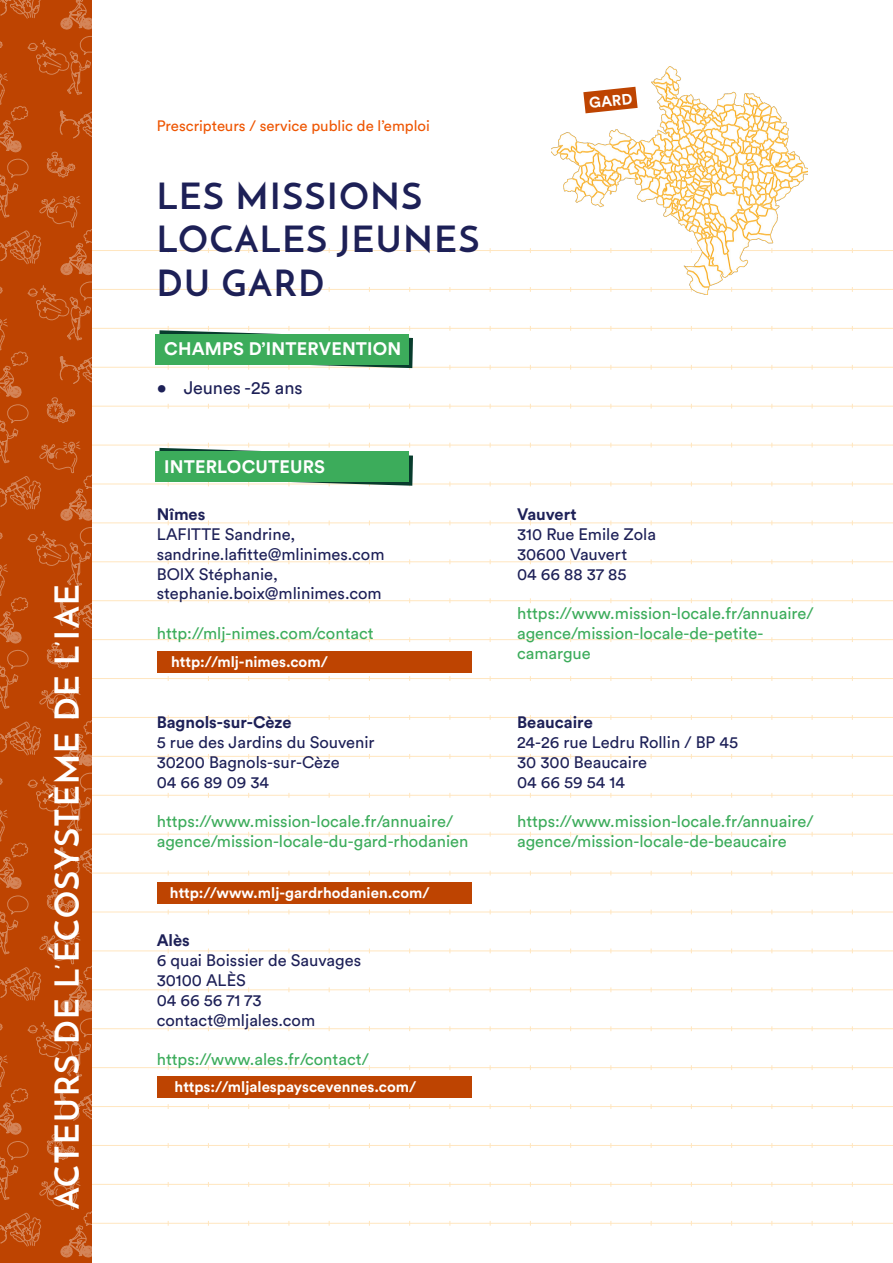
<style>
.page{position:relative;width:893px;height:1263px;background:#fff}
.page>*{position:absolute;margin:0;border:0;box-sizing:border-box;transform-origin:0 0}
.t1{font:700 36px/43.2px "Josefin Sans";letter-spacing:.05em;color:#1d2057}
.t2{font:700 33px "Josefin Sans";letter-spacing:.05em;color:#fff}
.t3{font:700 18px "Circular Std";letter-spacing:.01em;color:#fff}
.t4{font:18px "Circular Std";color:#1d2057}
.t5{font:16.5px "Circular Std";color:#1d2057}
.t6{font:16.5px/19.8px "Circular Std";color:#3cac5b}
.t7{font:700 16.5px "Circular Std";color:#1d2057}
.t8{font:700 15px "Circular Std";color:#fff}
.t9{font:15px "Circular Std";color:#ee5603}
</style>
<div class="page">
<hr style="left:0;top:250px;width:893px;height:1px;background:#ffe6bf">
<hr style="left:0;top:289px;width:893px;height:1px;background:#ffe6bf">
<hr style="left:0;top:328px;width:893px;height:1px;background:#ffe6bf">
<hr style="left:0;top:367px;width:893px;height:1px;background:#ffe6bf">
<hr style="left:0;top:406px;width:893px;height:1px;background:#ffe6bf">
<hr style="left:0;top:445px;width:893px;height:1px;background:#ffe6bf">
<hr style="left:0;top:484px;width:893px;height:1px;background:#ffe6bf">
<hr style="left:0;top:523px;width:893px;height:1px;background:#ffe6bf">
<hr style="left:0;top:561px;width:893px;height:1px;background:#ffe6bf">
<hr style="left:0;top:600px;width:893px;height:1px;background:#ffe6bf">
<hr style="left:0;top:639px;width:893px;height:1px;background:#ffe6bf">
<hr style="left:0;top:678px;width:893px;height:1px;background:#ffe6bf">
<hr style="left:0;top:717px;width:893px;height:1px;background:#ffe6bf">
<hr style="left:0;top:756px;width:893px;height:1px;background:#ffe6bf">
<hr style="left:0;top:795px;width:893px;height:1px;background:#ffe6bf">
<hr style="left:0;top:834px;width:893px;height:1px;background:#ffe6bf">
<hr style="left:0;top:873px;width:893px;height:1px;background:#ffe6bf">
<hr style="left:0;top:912px;width:893px;height:1px;background:#ffe6bf">
<hr style="left:0;top:951px;width:893px;height:1px;background:#ffe6bf">
<hr style="left:0;top:989px;width:893px;height:1px;background:#ffe6bf">
<hr style="left:0;top:1028px;width:893px;height:1px;background:#ffe6bf">
<hr style="left:0;top:1067px;width:893px;height:1px;background:#ffe6bf">
<hr style="left:0;top:1106px;width:893px;height:1px;background:#ffe6bf">
<hr style="left:0;top:1145px;width:893px;height:1px;background:#ffe6bf">
<hr style="left:0;top:1184px;width:893px;height:1px;background:#ffe6bf">
<hr style="left:0;top:1223px;width:893px;height:1px;background:#ffe6bf">
<img style="left:551px;top:67px;width:256px;height:227px">
<svg style="left:0;top:0;width:91px;height:1263px;background:#c04b0b"></svg>
<svg style="left:159px;top:326px;width:254px;height:44px"></svg>
<div style="left:155px;top:334px;width:254px;height:30px;background:#3cac5b"></div>
<svg style="left:583px;top:87px;width:55px;height:26px"></svg>
<svg style="left:159px;top:443px;width:254px;height:43px"></svg>
<div style="left:155px;top:452px;width:254px;height:30px;background:#3cac5b"></div>
<div style="left:157px;top:651px;width:314px;height:22px;background:#be4401"></div>
<div style="left:157px;top:883px;width:314px;height:21px;background:#be4401"></div>
<div style="left:157px;top:1076px;width:314px;height:22px;background:#be4401"></div>
<p class="t2" style="left:46px;top:1209px;width:626px;rotate:-90deg">ACTEURS DE L’ÉCOSYSTÈME DE L’IAE</p>
<p class="t9" style="left:157px;top:116px;width:275px">Prescripteurs / service public de l’emploi</p>
<p class="t1" style="left:157px;top:175px;width:324px">LES MISSIONS<br>LOCALES JEUNES<br>DU GARD</p>
<p class="t3" style="left:164px;top:337px;width:239px">CHAMPS D’INTERVENTION</p>
<p class="t4" style="left:157px;top:377px;width:147px">• Jeunes -25 ans</p>
<p class="t3" style="left:164px;top:455px;width:163px">INTERLOCUTEURS</p>
<p class="t7" style="left:157px;top:504px;width:50px">Nîmes</p>
<p class="t5" style="left:157px;top:524px;width:140px">LAFITTE Sandrine,</p>
<p class="t5" style="left:157px;top:544px;width:229px">sandrine.lafitte@mlinimes.com</p>
<p class="t5" style="left:157px;top:564px;width:123px">BOIX Stéphanie,</p>
<p class="t5" style="left:157px;top:583px;width:226px">stephanie.boix@mlinimes.com</p>
<p class="t6" style="left:157px;top:623px;width:219px">http://mlj-nimes.com/contact</p>
<p class="t8" style="left:171px;top:652px;width:158px">http://mlj-nimes.com/</p>
<p class="t7" style="left:157px;top:712px;width:136px">Bagnols-sur-Cèze</p>
<p class="t5" style="left:157px;top:732px;width:219px">5 rue des Jardins du Souvenir</p>
<p class="t5" style="left:157px;top:752px;width:184px">30200 Bagnols-sur-Cèze</p>
<p class="t5" style="left:157px;top:772px;width:114px">04 66 89 09 34</p>
<p class="t6" style="left:157px;top:811px;width:313px">https://www.mission-locale.fr/annuaire/ agence/mission-locale-du-gard-rhodanien</p>
<p class="t8" style="left:170px;top:883px;width:261px">http://www.mlj-gardrhodanien.com/</p>
<p class="t7" style="left:157px;top:930px;width:35px">Alès</p>
<p class="t5" style="left:157px;top:950px;width:206px">6 quai Boissier de Sauvages</p>
<p class="t5" style="left:157px;top:970px;width:91px">30100 ALÈS</p>
<p class="t5" style="left:157px;top:990px;width:106px">04 66 56 71 73</p>
<p class="t5" style="left:157px;top:1010px;width:160px">contact@mljales.com</p>
<p class="t6" style="left:157px;top:1049px;width:214px">https://www.ales.fr/contact/</p>
<p class="t8" style="left:175px;top:1077px;width:243px">https://mljalespayscevennes.com/</p>
<p class="t8" style="left:588px;top:93px;width:45px;rotate:-6deg">GARD</p>
<p class="t7" style="left:517px;top:504px;width:61px">Vauvert</p>
<p class="t5" style="left:517px;top:524px;width:140px">310 Rue Emile Zola</p>
<p class="t5" style="left:517px;top:544px;width:112px">30600 Vauvert</p>
<p class="t5" style="left:517px;top:564px;width:111px">04 66 88 37 85</p>
<p class="t6" style="left:517px;top:603px;width:298px">https://www.mission-locale.fr/annuaire/ agence/mission-locale-de-petite&shy;camargue</p>
<p class="t7" style="left:517px;top:712px;width:77px">Beaucaire</p>
<p class="t5" style="left:517px;top:732px;width:222px">24-26 rue Ledru Rollin / BP 45</p>
<p class="t5" style="left:517px;top:752px;width:131px">30 300 Beaucaire</p>
<p class="t5" style="left:517px;top:772px;width:109px">04 66 59 54 14</p>
<p class="t6" style="left:517px;top:811px;width:298px">https://www.mission-locale.fr/annuaire/ agence/mission-locale-de-beaucaire</p>
</div>
